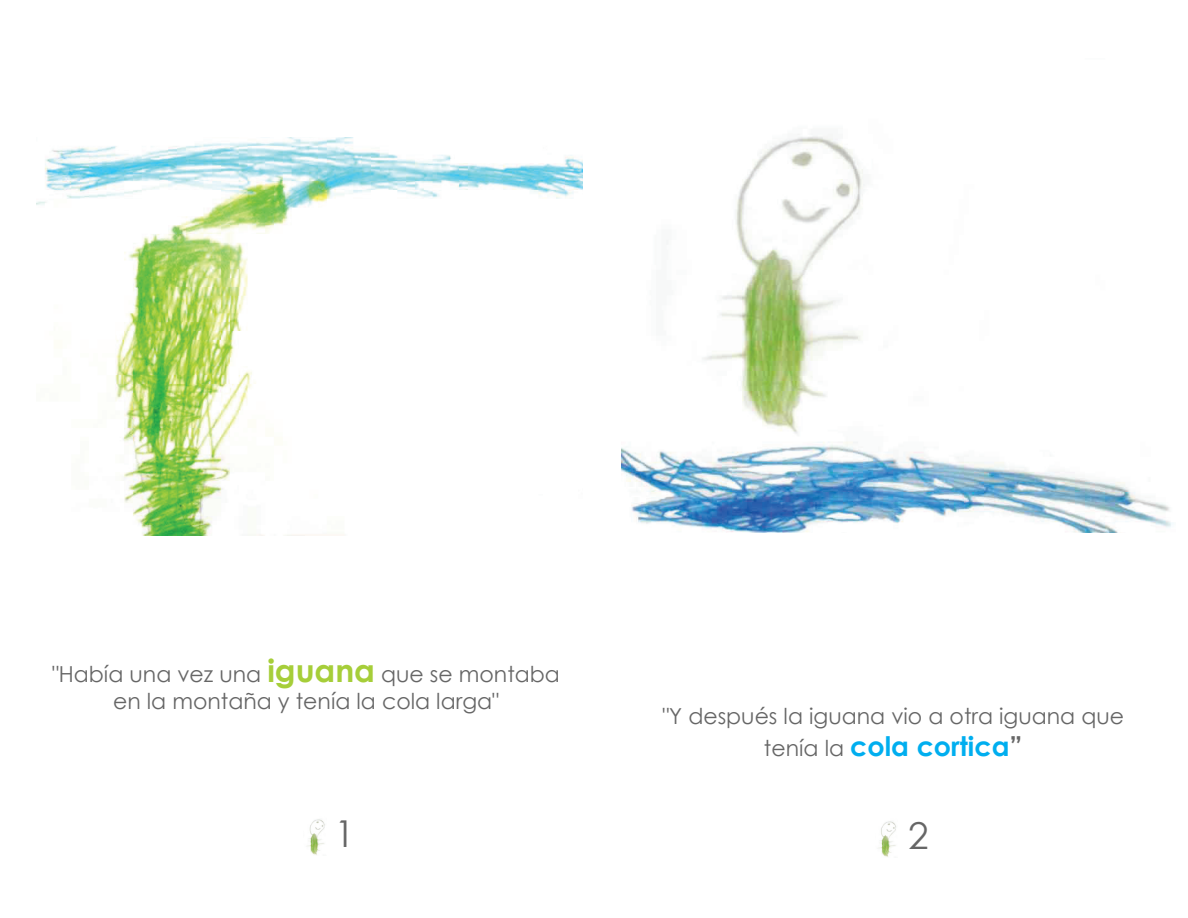
<style>
.page{position:relative;width:1188px;height:918px;background:#fff}
.page>*{position:absolute;margin:0;border:0;box-sizing:border-box;transform-origin:0 0}
.t1{font:37.05px "Century Gothic";color:#666}
.t2{font:700 27px "Century Gothic";color:#00aeef}
.t3{font:22.05px/26.4px "Century Gothic";color:#666;text-align:center}
.s1{font-weight:700;font-size:31.5px;color:#a6ce39}
.s2{font-weight:400;font-size:22.05px;color:#666}
.s3{color:#666}
</style>
<div class="page">
<img style="left:307px;top:819px;width:18px;height:36px">
<img style="left:878px;top:821px;width:18px;height:36px">
<img style="left:37px;top:137px;width:546px;height:398px">
<img style="left:621px;top:134px;width:552px;height:399px">
<p class="t3" style="left:52px;top:661px;width:509px">"Había una vez una <span class="s1">iguana</span> que se montaba en la montaña y tenía la cola larga"</p>
<p class="t3" style="left:662px;top:702px;width:463px">"Y después la iguana vio a otra iguana que</p>
<p class="t2" style="left:764px;top:726px;width:260px"><span class="s2">tenía la</span> cola cortica<span class="s3">”</span></p>
<h1 class="t1" style="left:335px;top:807px;width:22px">1</h1>
<h1 class="t1" style="left:908px;top:809px;width:22px">2</h1>
</div>
